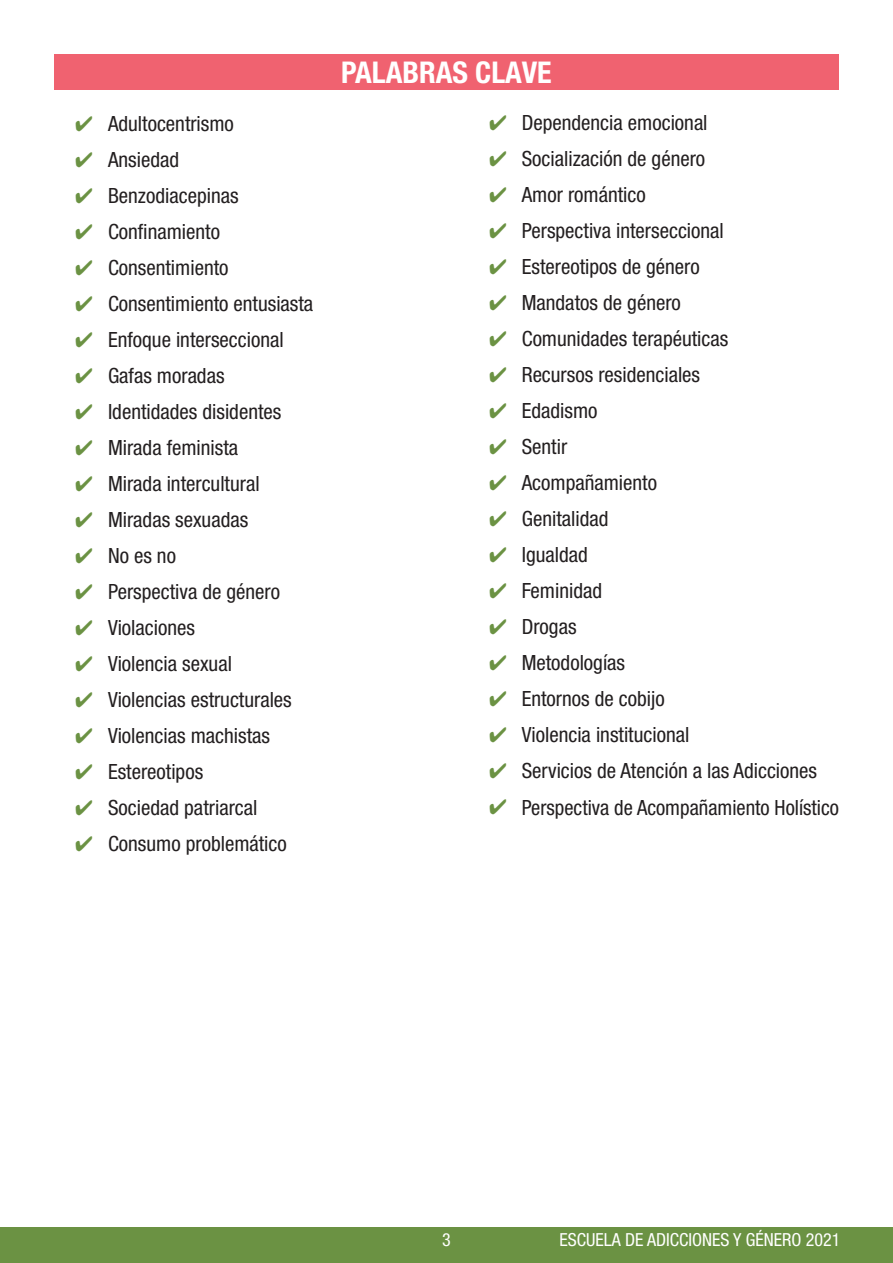
<style>
.page{position:relative;width:893px;height:1263px;background:#fff}
.page>*{position:absolute;margin:0;border:0;box-sizing:border-box;transform-origin:0 0}
.t1{font:700 condensed 30px "Helvetica Neue";color:#fff}
.t2{font:condensed 21px "Helvetica Neue";color:#231f20}
.t3{font:condensed 18px "Helvetica Neue";color:#fff}
.s1{color:#6b9243}
</style>
<div class="page">
<div style="left:0;top:1228px;width:893px;height:35px;background:#6b9243"></div>
<div style="left:54px;top:54px;width:785px;height:35px;background:#f06270"></div>
<p class="t2" style="left:75px;top:112px;width:160px"><span class="s1">✔</span> Adultocentrismo</p>
<p class="t2" style="left:75px;top:148px;width:105px"><span class="s1">✔</span> Ansiedad</p>
<p class="t2" style="left:75px;top:184px;width:165px"><span class="s1">✔</span> Benzodiacepinas</p>
<p class="t2" style="left:75px;top:220px;width:146px"><span class="s1">✔</span> Confinamiento</p>
<p class="t2" style="left:75px;top:256px;width:155px"><span class="s1">✔</span> Consentimiento</p>
<p class="t2" style="left:75px;top:292px;width:239px"><span class="s1">✔</span> Consentimiento entusiasta</p>
<p class="t2" style="left:75px;top:328px;width:210px"><span class="s1">✔</span> Enfoque interseccional</p>
<p class="t2" style="left:75px;top:364px;width:151px"><span class="s1">✔</span> Gafas moradas</p>
<p class="t2" style="left:75px;top:400px;width:208px"><span class="s1">✔</span> Identidades disidentes</p>
<p class="t2" style="left:75px;top:436px;width:164px"><span class="s1">✔</span> Mirada feminista</p>
<p class="t2" style="left:75px;top:472px;width:186px"><span class="s1">✔</span> Mirada intercultural</p>
<p class="t2" style="left:75px;top:508px;width:175px"><span class="s1">✔</span> Miradas sexuadas</p>
<p class="t2" style="left:75px;top:544px;width:102px"><span class="s1">✔</span> No es no</p>
<p class="t2" style="left:75px;top:580px;width:206px"><span class="s1">✔</span> Perspectiva de género</p>
<p class="t2" style="left:75px;top:616px;width:121px"><span class="s1">✔</span> Violaciones</p>
<p class="t2" style="left:75px;top:652px;width:158px"><span class="s1">✔</span> Violencia sexual</p>
<p class="t2" style="left:75px;top:688px;width:218px"><span class="s1">✔</span> Violencias estructurales</p>
<p class="t2" style="left:75px;top:724px;width:196px"><span class="s1">✔</span> Violencias machistas</p>
<p class="t2" style="left:75px;top:760px;width:129px"><span class="s1">✔</span> Estereotipos</p>
<p class="t2" style="left:75px;top:796px;width:184px"><span class="s1">✔</span> Sociedad patriarcal</p>
<p class="t2" style="left:75px;top:832px;width:213px"><span class="s1">✔</span> Consumo problemático</p>
<h1 class="t1" style="left:341px;top:54px;width:212px">PALABRAS CLAVE</h1>
<p class="t2" style="left:489px;top:111px;width:220px"><span class="s1">✔</span> Dependencia emocional</p>
<p class="t2" style="left:489px;top:147px;width:218px"><span class="s1">✔</span> Socialización de género</p>
<p class="t2" style="left:489px;top:183px;width:158px"><span class="s1">✔</span> Amor romántico</p>
<p class="t2" style="left:489px;top:219px;width:236px"><span class="s1">✔</span> Perspectiva interseccional</p>
<p class="t2" style="left:489px;top:255px;width:212px"><span class="s1">✔</span> Estereotipos de género</p>
<p class="t2" style="left:489px;top:291px;width:193px"><span class="s1">✔</span> Mandatos de género</p>
<p class="t2" style="left:489px;top:327px;width:241px"><span class="s1">✔</span> Comunidades terapéuticas</p>
<p class="t2" style="left:489px;top:363px;width:213px"><span class="s1">✔</span> Recursos residenciales</p>
<p class="t2" style="left:489px;top:399px;width:110px"><span class="s1">✔</span> Edadismo</p>
<p class="t2" style="left:489px;top:435px;width:80px"><span class="s1">✔</span> Sentir</p>
<p class="t2" style="left:489px;top:471px;width:170px"><span class="s1">✔</span> Acompañamiento</p>
<p class="t2" style="left:489px;top:507px;width:121px"><span class="s1">✔</span> Genitalidad</p>
<p class="t2" style="left:489px;top:543px;width:100px"><span class="s1">✔</span> Igualdad</p>
<p class="t2" style="left:489px;top:579px;width:115px"><span class="s1">✔</span> Feminidad</p>
<p class="t2" style="left:489px;top:615px;width:89px"><span class="s1">✔</span> Drogas</p>
<p class="t2" style="left:489px;top:651px;width:138px"><span class="s1">✔</span> Metodologías</p>
<p class="t2" style="left:489px;top:687px;width:177px"><span class="s1">✔</span> Entornos de cobijo</p>
<p class="t2" style="left:489px;top:723px;width:202px"><span class="s1">✔</span> Violencia institucional</p>
<p class="t2" style="left:489px;top:759px;width:330px"><span class="s1">✔</span> Servicios de Atención a las Adicciones</p>
<p class="t2" style="left:489px;top:795px;width:351px"><span class="s1">✔</span> Perspectiva de Acompañamiento Holístico</p>
<p class="t3" style="left:442px;top:1230px;width:10px">3</p>
<p class="t3" style="left:560px;top:1230px;width:282px">ESCUELA DE ADICCIONES Y GÉNERO 2021</p>
</div>
